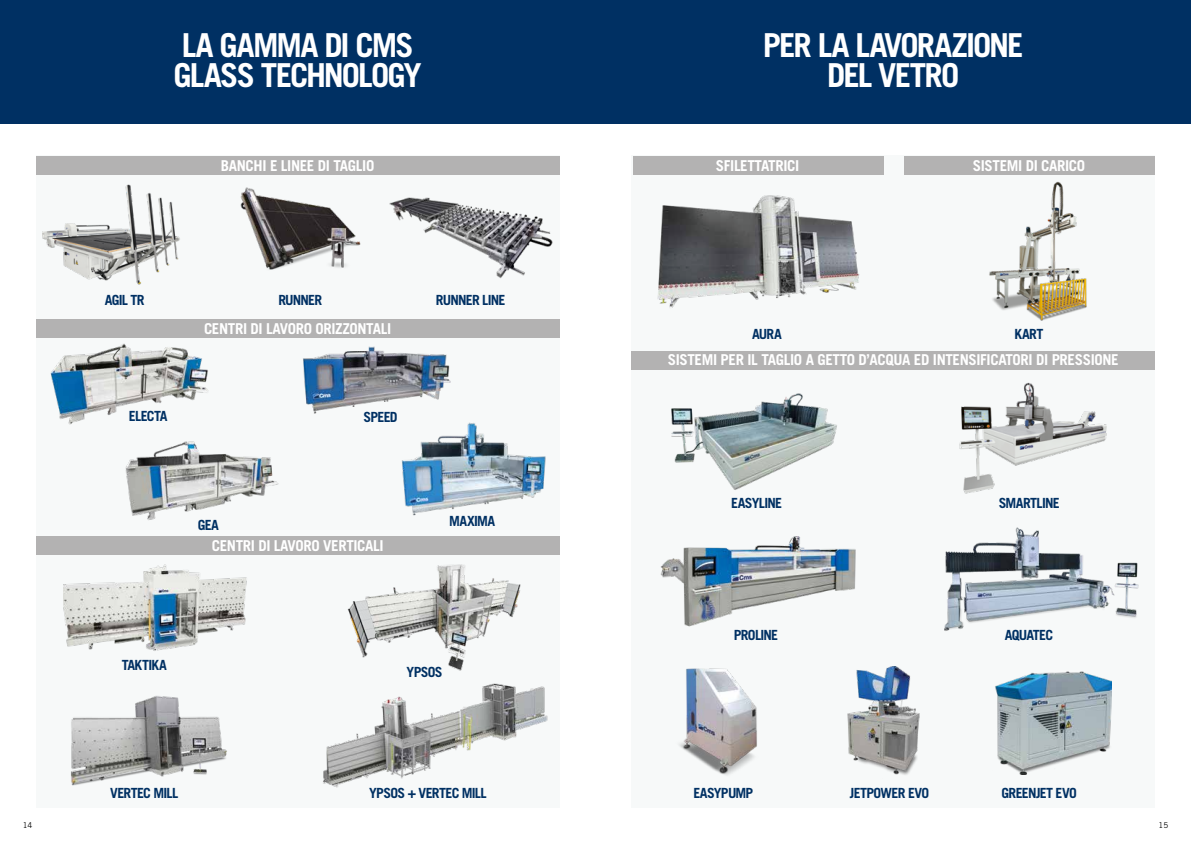
<style>
.page{position:relative;width:1191px;height:842px;background:#fff}
.page>*{position:absolute;margin:0;border:0;box-sizing:border-box;transform-origin:0 0}
.t1{font:700 33px/30.6px "Trade Gothic LT Std";letter-spacing:-.06em;color:#fff}
.t2{font:700 15px "Trade Gothic LT Std";letter-spacing:-.025em;color:#fff}
.t3{font:700 14px "Trade Gothic LT Std";letter-spacing:-.055em;color:#003063}
.t4{font:8px "Trade Gothic LT Std";color:#000}
</style>
<div class="page">
<div style="left:0;top:0;width:1191px;height:123px;background:#003063"></div>
<div style="left:36px;top:156px;width:523px;height:652px;background:#f7f9f9"></div>
<div style="left:631px;top:156px;width:524px;height:652px;background:#f7f9f9"></div>
<img style="left:42px;top:184px;width:138px;height:101px">
<img style="left:240px;top:187px;width:313px;height:92px">
<img style="left:989px;top:181px;width:98px;height:140px">
<img style="left:657px;top:195px;width:203px;height:113px">
<img style="left:125px;top:441px;width:154px;height:79px">
<img style="left:303px;top:346px;width:148px;height:68px">
<img style="left:71px;top:696px;width:156px;height:90px">
<img style="left:402px;top:422px;width:144px;height:94px">
<img style="left:323px;top:683px;width:225px;height:105px">
<img style="left:347px;top:564px;width:174px;height:107px">
<img style="left:64px;top:564px;width:183px;height:87px">
<img style="left:671px;top:393px;width:166px;height:97px">
<img style="left:944px;top:527px;width:195px;height:104px">
<img style="left:660px;top:536px;width:196px;height:91px">
<img style="left:959px;top:382px;width:148px;height:112px">
<img style="left:679px;top:668px;width:78px;height:107px">
<img style="left:995px;top:671px;width:116px;height:104px">
<img style="left:847px;top:666px;width:73px;height:109px">
<img style="left:50px;top:343px;width:159px;height:82px">
<div style="left:631px;top:351px;width:524px;height:18px;background:#b3b2b2"></div>
<div style="left:36px;top:156px;width:523px;height:18px;background:#b3b2b2"></div>
<div style="left:36px;top:536px;width:523px;height:19px;background:#b3b2b2"></div>
<div style="left:36px;top:320px;width:523px;height:18px;background:#b3b2b2"></div>
<div style="left:904px;top:156px;width:250px;height:18px;background:#b3b2b2"></div>
<div style="left:633px;top:156px;width:250px;height:18px;background:#b3b2b2"></div>
<h1 class="t1" style="left:174px;top:29px;width:249px">LA GAMMA DI CMS<br>GLASS TECHNOLOGY</h1>
<p class="t3" style="left:105px;top:291px;width:41px">AGIL TR</p>
<p class="t2" style="left:221px;top:156px;width:155px">BANCHI E LINEE DI TAGLIO</p>
<p class="t3" style="left:278px;top:291px;width:45px">RUNNER</p>
<p class="t3" style="left:436px;top:291px;width:71px">RUNNER LINE</p>
<p class="t2" style="left:204px;top:320px;width:189px">CENTRI DI LAVORO ORIZZONTALI</p>
<p class="t3" style="left:129px;top:407px;width:40px">ELECTA</p>
<p class="t3" style="left:363px;top:408px;width:35px">SPEED</p>
<p class="t3" style="left:198px;top:517px;width:23px">GEA</p>
<p class="t2" style="left:212px;top:537px;width:173px">CENTRI DI LAVORO VERTICALI</p>
<p class="t3" style="left:449px;top:512px;width:48px">MAXIMA</p>
<p class="t3" style="left:122px;top:656px;width:47px">TAKTIKA</p>
<p class="t3" style="left:406px;top:663px;width:38px">YPSOS</p>
<h1 class="t1" style="left:763px;top:29px;width:262px;text-align:center">PER LA LAVORAZIONE<br>DEL VETRO</h1>
<p class="t2" style="left:716px;top:156px;width:85px">SFILETTATRICI</p>
<p class="t2" style="left:972px;top:156px;width:114px">SISTEMI DI CARICO</p>
<p class="t3" style="left:752px;top:325px;width:31px">AURA</p>
<p class="t3" style="left:1014px;top:325px;width:30px">KART</p>
<p class="t2" style="left:667px;top:351px;width:452px">SISTEMI PER IL TAGLIO A GETTO D’ACQUA ED INTENSIFICATORI DI PRESSIONE</p>
<p class="t3" style="left:731px;top:494px;width:52px">EASYLINE</p>
<p class="t3" style="left:998px;top:494px;width:63px">SMARTLINE</p>
<p class="t3" style="left:734px;top:627px;width:46px">PROLINE</p>
<p class="t3" style="left:1004px;top:627px;width:50px">AQUATEC</p>
<p class="t3" style="left:110px;top:784px;width:70px">VERTEC MILL</p>
<p class="t3" style="left:369px;top:784px;width:119px">YPSOS + VERTEC MILL</p>
<p class="t3" style="left:693px;top:784px;width:61px">EASYPUMP</p>
<p class="t3" style="left:850px;top:784px;width:81px">JETPOWER EVO</p>
<p class="t3" style="left:1001px;top:784px;width:77px">GREENJET EVO</p>
<p class="t4" style="left:23px;top:820px;width:11px">14</p>
<p class="t4" style="left:1158px;top:820px;width:11px">15</p>
</div>
